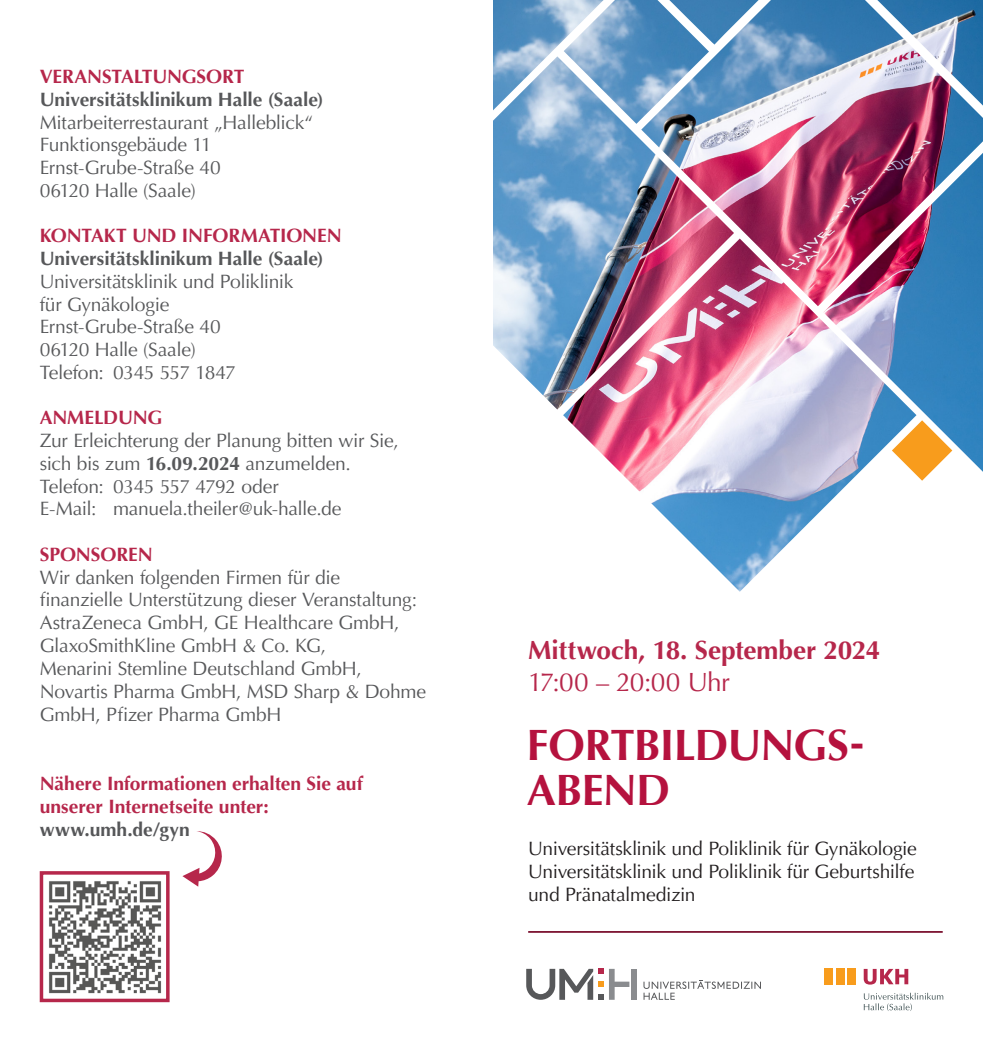
<style>
.page{position:relative;width:983px;height:1042px;background:#fff}
.page>*{position:absolute;margin:0;border:0;box-sizing:border-box;transform-origin:0 0}
.t1{font:700 43.75px/45.5px "Optima LT";letter-spacing:-.015em;color:#b5123e}
.t2{font:700 26.25px "Optima LT";letter-spacing:-.01em;color:#b6274b}
.t3{font:26.25px "Optima LT";letter-spacing:-.03em;color:#b6274b}
.t4{font:19.25px/22.8px "Optima LT";letter-spacing:-.015em;color:#57585a}
.t5{font:700 19.25px/23.1px "Optima LT";letter-spacing:-.005em;color:#b6274b}
.t6{font:19.25px/23.1px "Optima LT";letter-spacing:-.02em;color:#231f20}
.t7{font:700 19.25px "Optima LT";letter-spacing:-.005em;color:#57585a}
.t8{font:700 19.25px "Optima LT";letter-spacing:.005em;color:#565759}
.s1{font-weight:700}
</style>
<div class="page">
<svg style="left:39px;top:871px;width:131px;height:132px"></svg>
<svg style="left:182px;top:831px;width:40px;height:55px"></svg>
<hr style="left:528px;top:931px;width:414px;height:2px;background:#790d2c">
<img style="left:493px;top:0;width:489px;height:592px">
<svg style="left:863px;top:969px;width:45px;height:15px"></svg>
<svg style="left:863px;top:992px;width:80px;height:19px"></svg>
<div style="left:847px;top:969px;width:8px;height:15px;background:#f89c1c"></div>
<div style="left:835px;top:969px;width:9px;height:15px;background:#f89c1c"></div>
<div style="left:824px;top:969px;width:8px;height:15px;background:#f89c1c"></div>
<div style="left:631px;top:969px;width:6px;height:31px;background:#8a8c8f"></div>
<svg style="left:526px;top:969px;width:103px;height:31px"></svg>
<svg style="left:643px;top:980px;width:117px;height:20px"></svg>
<p class="t5" style="left:40px;top:65px;width:206px">VERANSTALTUNGSORT</p>
<p class="t7" style="left:40px;top:88px;width:285px">Universitätsklinikum Halle (Saale)</p>
<p class="t4" style="left:40px;top:111px;width:275px">Mitarbeiterrestaurant „Halleblick“<br>Funktionsgebäude 11<br>Ernst-Grube-Straße 40<br>06120 Halle (Saale)</p>
<p class="t5" style="left:40px;top:224px;width:303px">KONTAKT UND INFORMATIONEN</p>
<p class="t7" style="left:40px;top:247px;width:285px">Universitätsklinikum Halle (Saale)</p>
<p class="t4" style="left:40px;top:270px;width:255px">Universitätsklinik und Poliklinik für Gynäkologie<br>Ernst-Grube-Straße 40<br>06120 Halle (Saale)<br>Telefon: 0345 557 1847</p>
<p class="t5" style="left:40px;top:406px;width:124px">ANMELDUNG</p>
<p class="t4" style="left:40px;top:429px;width:360px">Zur Erleichterung der Planung bitten wir Sie, sich bis zum <span class="s1">16.09.2024</span> anzumelden.<br>Telefon: 0345 557 4792 oder<br>E-Mail: manuela.theiler@uk-halle.de</p>
<p class="t5" style="left:40px;top:543px;width:114px">SPONSOREN</p>
<p class="t4" style="left:40px;top:566px;width:388px">Wir danken folgenden Firmen für die finanzielle Unterstützung dieser Veranstaltung:<br>AstraZeneca GmbH, GE Healthcare GmbH, GlaxoSmithKline GmbH &amp; Co. KG,<br>Menarini Stemline Deutschland GmbH, Novartis Pharma GmbH, MSD Sharp &amp; Dohme GmbH, Pfizer Pharma GmbH</p>
<p class="t5" style="left:40px;top:772px;width:324px">Nähere Informationen erhalten Sie auf unserer Internetseite unter:</p>
<p class="t8" style="left:40px;top:818px;width:151px">www.umh.de/gyn</p>
<h2 class="t2" style="left:528px;top:635px;width:353px">Mittwoch, 18. September 2024</h2>
<h2 class="t3" style="left:528px;top:667px;width:203px">17:00 – 20:00 Uhr</h2>
<h1 class="t1" style="left:527px;top:723px;width:339px">FORTBILDUNGS-<br>ABEND</h1>
<p class="t6" style="left:528px;top:837px;width:390px">Universitätsklinik und Poliklinik für Gynäkologie<br>Universitätsklinik und Poliklinik für Geburtshilfe und Pränatalmedizin</p>
</div>
